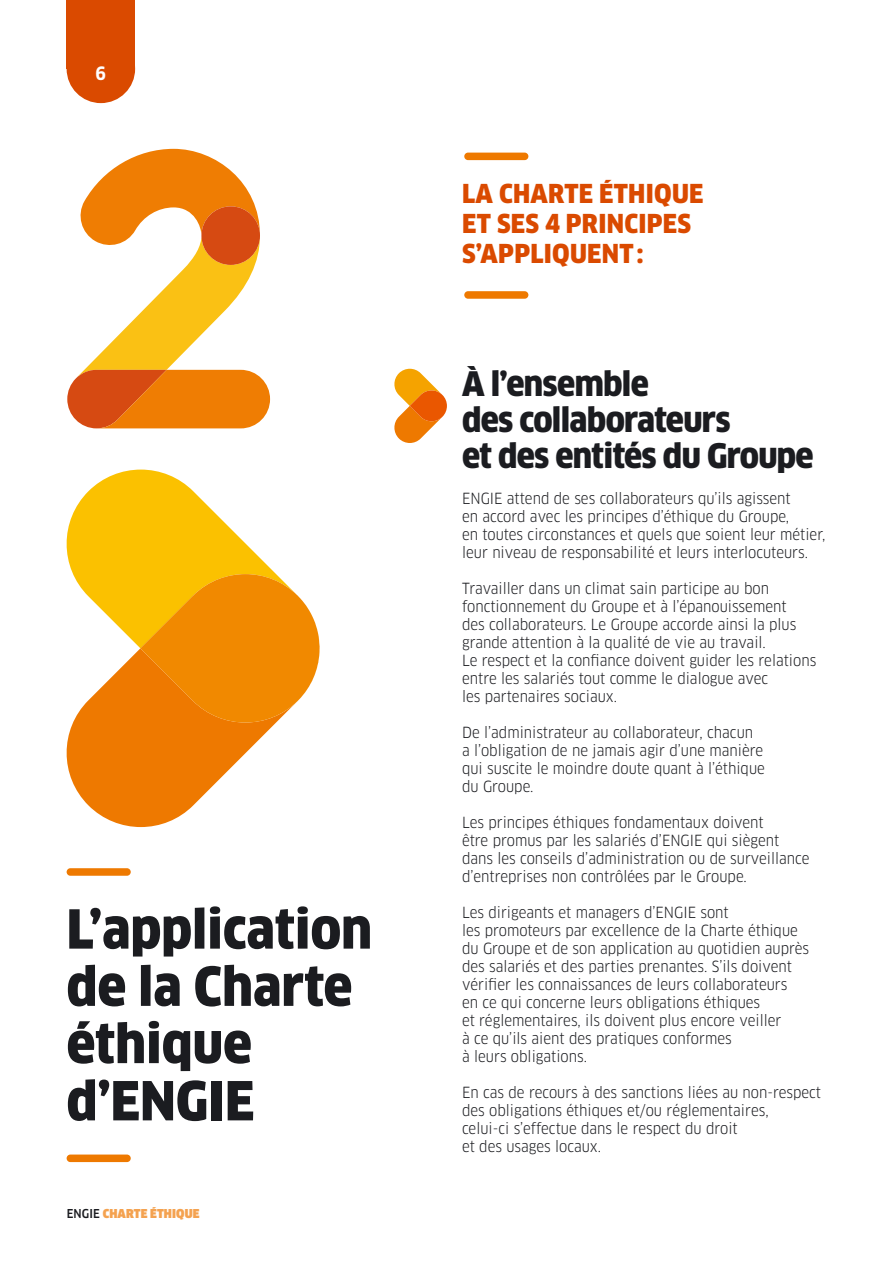
<style>
.page{position:relative;width:893px;height:1263px;background:#fff}
.page>*{position:absolute;margin:0;border:0;box-sizing:border-box;transform-origin:0 0}
.t1{font:900 condensed 52.5px/57.3px "Clan OT";color:#1b1c20}
.t2{font:900 condensed 33px/36px "Clan OT";letter-spacing:-.02em;color:#1b1c20}
.t3{font:900 condensed 25.5px/30px "Clan OT";letter-spacing:.01em;color:#da4a00}
.t4{font:700 condensed 18px "Clan OT";color:#fff}
.t5{font:condensed 15px/18px "Clan OT";color:#1b1c20}
.t6{font:900 condensed 12px "Clan OT";letter-spacing:.01em;color:#f4a250}
.s1{font-weight:500;color:#1b1c20}
</style>
<div class="page">
<div style="left:67px;top:0;width:68px;height:69px;background:#da4a00"></div>
<div style="left:67px;top:35px;width:68px;height:68px;background:#da4a00;border-radius:50%"></div>
<div style="left:67px;top:868px;width:64px;height:8px;background:#ee7900;border-radius:4px"></div>
<div style="left:67px;top:1154px;width:64px;height:8px;background:#ee7900;border-radius:4px"></div>
<svg style="left:66px;top:470px;width:210px;height:125px;fill:#fbc100"></svg>
<svg style="left:66px;top:595px;width:211px;height:232px;fill:#ee7900"></svg>
<svg style="left:140px;top:574px;width:180px;height:148px;background:#f29612"></svg>
<div style="left:464px;top:153px;width:64px;height:7px;background:#ee7900;border-radius:4px"></div>
<div style="left:464px;top:291px;width:64px;height:8px;background:#ee7900;border-radius:4px"></div>
<svg style="left:394px;top:369px;width:53px;height:74px"></svg>
<svg style="left:67px;top:149px;width:203px;height:279px"></svg>
<p class="t4" style="left:96px;top:63px;width:12px">6</p>
<h1 class="t1" style="left:67px;top:901px;width:307px">L’application de la Charte éthique d’ENGIE</h1>
<p class="t6" style="left:67px;top:1207px;width:134px"><span class="s1">ENGIE</span> CHARTE ÉTHIQUE</p>
<h3 class="t3" style="left:462px;top:179px;width:243px">LA CHARTE ÉTHIQUE<br>ET SES 4 PRINCIPES<br>S’APPLIQUENT :</h3>
<h2 class="t2" style="left:462px;top:366px;width:353px">À l’ensemble<br>des collaborateurs<br>et des entités du Groupe</h2>
<p class="t5" style="left:462px;top:489px;width:365px">ENGIE attend de ses collaborateurs qu’ils agissent<br>en accord avec les principes d’éthique du Groupe,<br>en toutes circonstances et quels que soient leur métier, leur niveau de responsabilité et leurs interlocuteurs.</p>
<p class="t5" style="left:462px;top:579px;width:356px">Travailler dans un climat sain participe au bon fonctionnement du Groupe et à l’épanouissement<br>des collaborateurs. Le Groupe accorde ainsi la plus grande attention à la qualité de vie au travail.<br>Le respect et la confiance doivent guider les relations entre les salariés tout comme le dialogue avec<br>les partenaires sociaux.</p>
<p class="t5" style="left:462px;top:723px;width:304px">De l’administrateur au collaborateur, chacun<br>a l’obligation de ne jamais agir d’une manière qui suscite le moindre doute quant à l’éthique du Groupe.</p>
<p class="t5" style="left:462px;top:813px;width:349px">Les principes éthiques fondamentaux doivent<br>être promus par les salariés d’ENGIE qui siègent dans les conseils d’administration ou de surveillance d’entreprises non contrôlées par le Groupe.</p>
<p class="t5" style="left:462px;top:903px;width:348px">Les dirigeants et managers d’ENGIE sont<br>les promoteurs par excellence de la Charte éthique du Groupe et de son application au quotidien auprès des salariés et des parties prenantes. S’ils doivent vérifier les connaissances de leurs collaborateurs<br>en ce qui concerne leurs obligations éthiques<br>et réglementaires, ils doivent plus encore veiller<br>à ce qu’ils aient des pratiques conformes<br>à leurs obligations.</p>
<p class="t5" style="left:462px;top:1083px;width:361px">En cas de recours à des sanctions liées au non-respect des obligations éthiques et/ou réglementaires,<br>celui-ci s’effectue dans le respect du droit<br>et des usages locaux.</p>
</div>
